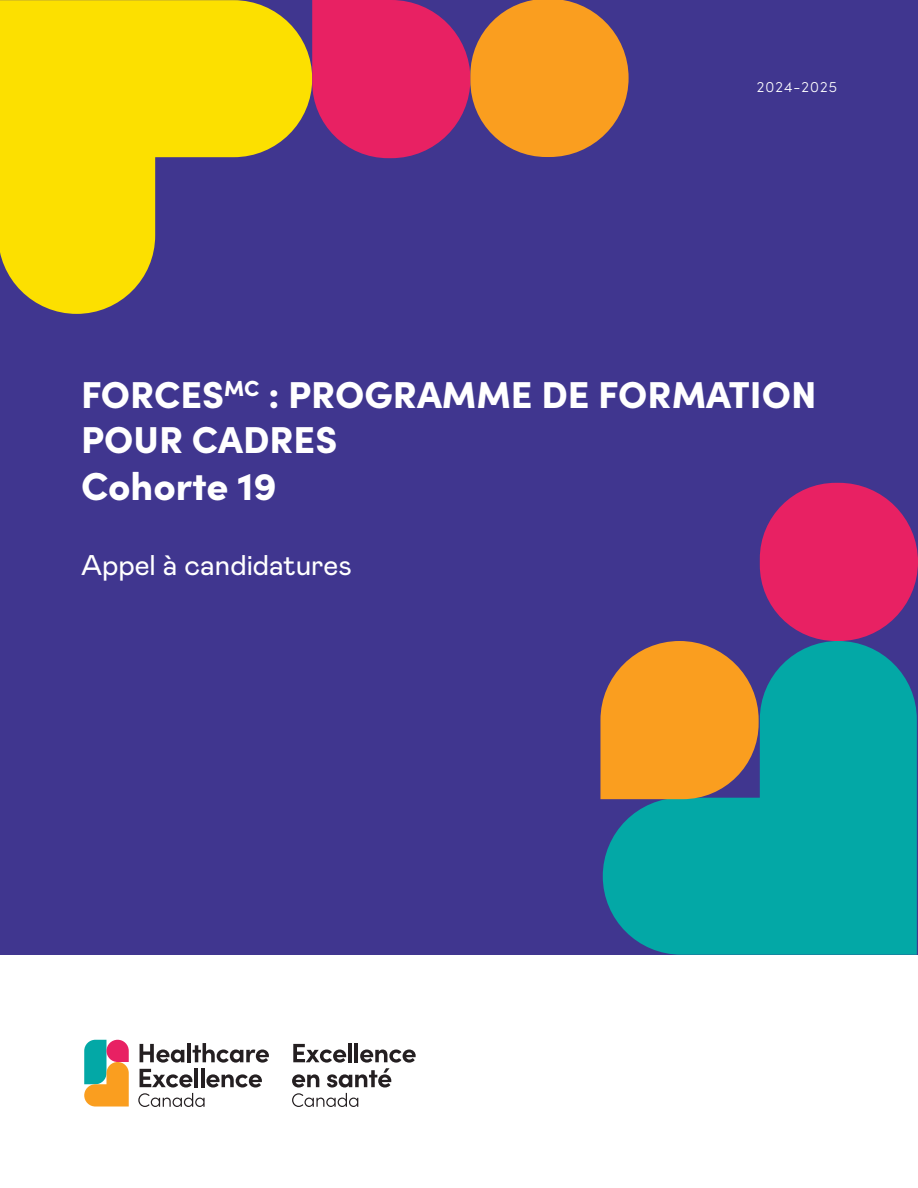
<style>
.page{position:relative;width:918px;height:1188px;background:#fff}
.page>*{position:absolute;margin:0;border:0;box-sizing:border-box;transform-origin:0 0}
.t1{font:900 39px "Sofia Pro";color:#fff}
.t2{font:900 37.5px/45px "Sofia Pro";color:#fff}
.Body{font:28.5px "Mabry Pro";color:#fff}
.Caption_-_right_aligned{font:300 15px "Sofia Pro";letter-spacing:.075em;color:#fff}
</style>
<div class="page">
<div style="left:0;top:0;width:918px;height:955px;background:#40368f"></div>
<svg style="left:603px;top:641px;width:314px;height:314px;background:#079fa4"></svg>
<svg style="left:0;top:0;width:312px;height:314px;fill:#fce000"></svg>
<div style="left:760px;top:483px;width:158px;height:158px;background:#e82163;border-radius:78px"></div>
<svg style="left:600px;top:641px;width:159px;height:158px;background:#db8d31"></svg>
<svg style="left:312px;top:0;width:317px;height:158px"></svg>
<svg style="left:84px;top:1040px;width:45px;height:67px;background:#ab9967"></svg>
<svg style="left:140px;top:1044px;width:44px;height:19px"></svg>
<hr style="left:187px;top:1043px;width:4px;height:19px;background:#241f21">
<svg style="left:193px;top:1043px;width:76px;height:20px"></svg>
<hr style="left:194px;top:1068px;width:4px;height:19px;background:#241f21">
<hr style="left:201px;top:1068px;width:3px;height:19px;background:#241f21">
<svg style="left:138px;top:1069px;width:124px;height:38px"></svg>
<hr style="left:348px;top:1043px;width:4px;height:19px;background:#241f21">
<hr style="left:355px;top:1043px;width:3px;height:19px;background:#241f21">
<svg style="left:292px;top:1044px;width:124px;height:63px"></svg>
<p class="Caption_-_right_aligned" style="left:757px;top:76px;width:82px">2024-2025</p>
<h1 class="t2" style="left:81px;top:369px;width:737px">FORCES<sup>MC</sup> : PROGRAMME DE FORMATION<br>POUR CADRES</h1>
<h1 class="t1" style="left:81px;top:456px;width:197px">Cohorte 19</h1>
<p class="Body" style="left:81px;top:545px;width:272px">Appel à candidatures</p>
</div>
